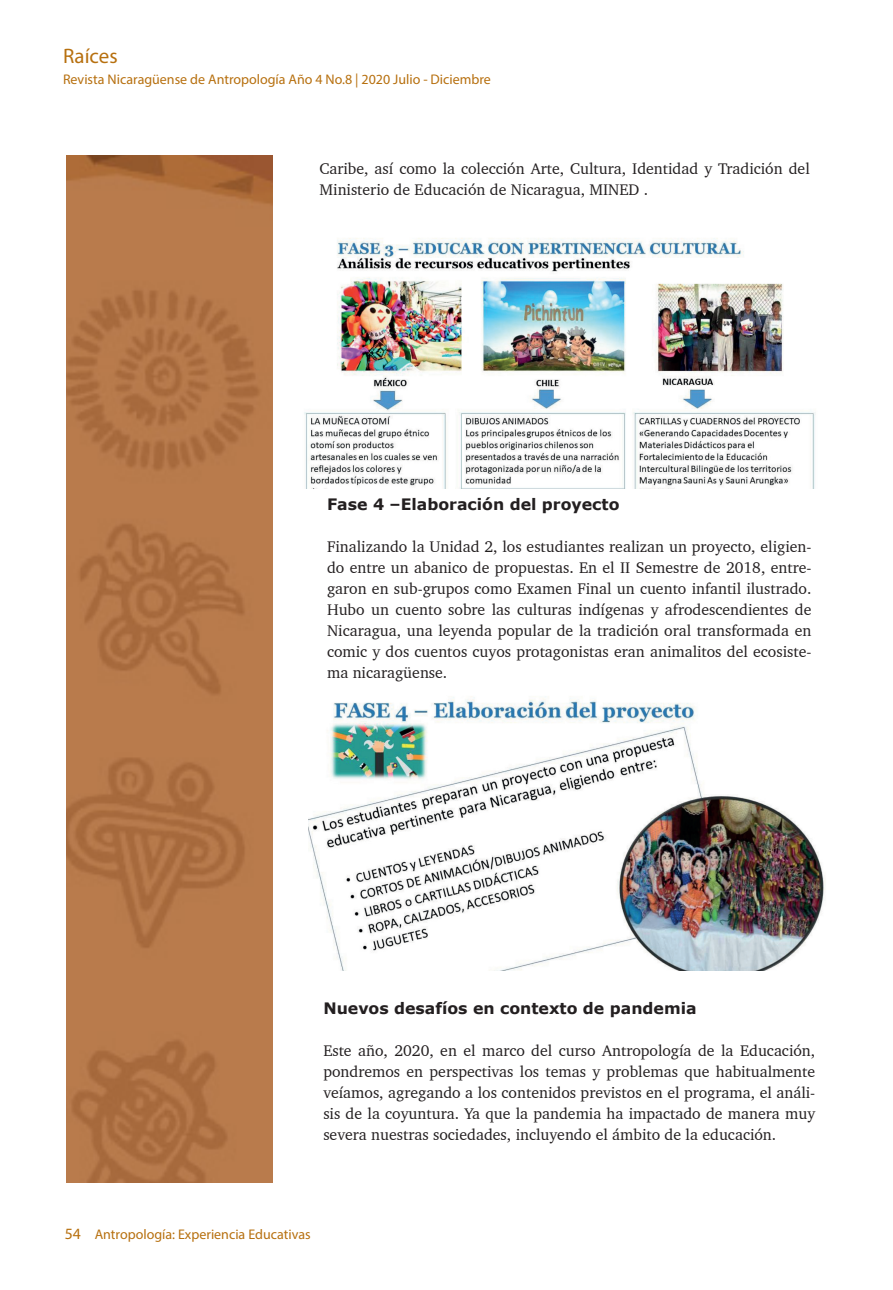
<style>
.page{position:relative;width:893px;height:1290px;background:#fff}
.page>*{position:absolute;margin:0;border:0;box-sizing:border-box;transform-origin:0 0}
.t1{font:21px "Myriad Pro";color:#b7700f}
.t2{font:15.75px/21px "Charter BT";color:#231f20;text-align:justify}
.t3{font:700 15.75px "Verdana";color:#231f20}
.t4{font:14px "Myriad Pro";color:#b7700f}
.t5{font:14px "Myriad Pro";color:#b47526}
.s1{font-size:15.75px}
.s2{font-size:15.75px;color:#b7700f}
</style>
<div class="page">
<img style="left:66px;top:156px;width:207px;height:1026px">
<img style="left:304px;top:238px;width:511px;height:250px">
<img style="left:309px;top:696px;width:517px;height:274px">
<h1 class="t1" style="left:63px;top:43px;width:56px">Raíces</h1>
<p class="t1" style="left:65px;top:49px;width:56px">Raíces</p>
<p class="t4" style="left:63px;top:71px;width:429px">Revista Nicaragüense de Antropología Año 4 No.8 | 2020 Julio - Diciembre</p>
<p class="t4" style="left:66px;top:77px;width:432px">Revista Nicaragüense de Antropología Año 4 No.8 | 2020 Julio - Diciembre</p>
<p class="t2" style="left:320px;top:158px;width:492px">Caribe, así como la colección Arte, Cultura, Identidad y Tradición del<br>Ministerio de Educación de Nicaragua, MINED .</p>
<p class="t3" style="left:327px;top:493px;width:294px">Fase 4 –Elaboración del proyecto</p>
<p class="t2" style="left:327px;top:536px;width:486px">Finalizando la Unidad 2, los estudiantes realizan un proyecto, eligien&shy;do entre un abanico de propuestas. En el II Semestre de 2018, entre&shy;garon en sub-grupos como Examen Final un cuento infantil ilustrado.<br>Hubo un cuento sobre las culturas indígenas y afrodescendientes de Nicaragua, una leyenda popular de la tradición oral transformada en comic y dos cuentos cuyos protagonistas eran animalitos del ecosiste&shy;ma nicaragüense.</p>
<p class="t3" style="left:323px;top:997px;width:375px">Nuevos desafíos en contexto de pandemia</p>
<p class="t2" style="left:323px;top:1040px;width:493px">Este año, 2020, en el marco del curso Antropología de la Educación, pondremos en perspectivas los temas y problemas que habitualmente veíamos, agregando a los contenidos previstos en el programa, el análi&shy;sis de la coyuntura. Ya que la pandemia ha impactado de manera muy severa nuestras sociedades, incluyendo el ámbito de la educación.</p>
<p class="t4" style="left:65px;top:1226px;width:247px"><span class="s1">54</span> Antropología: Experiencia Educativas</p>
<p class="t5" style="left:66px;top:1232px;width:250px"><span class="s2">14</span> Antropología: Experiencia Educativas</p>
</div>
